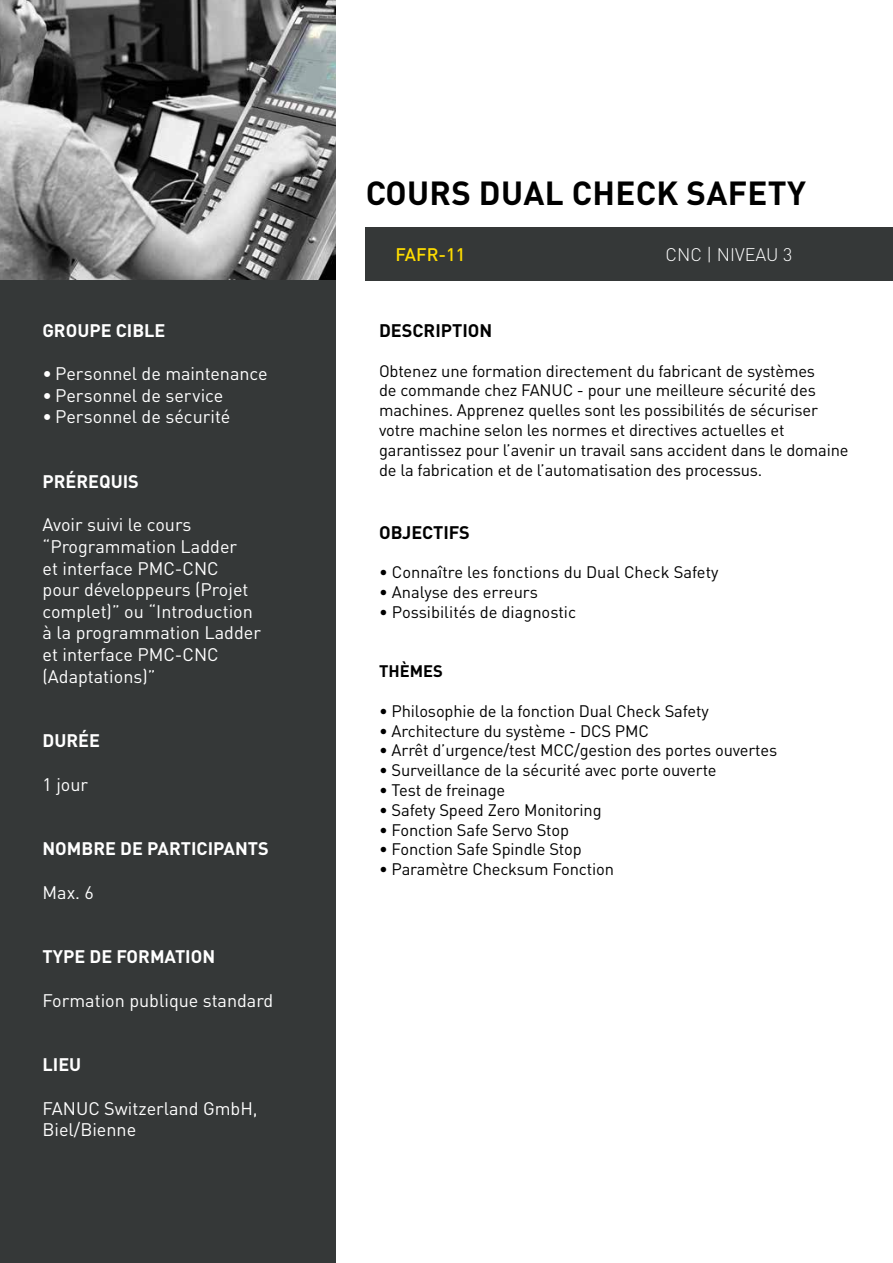
<style>
.page{position:relative;width:893px;height:1263px;background:#fff}
.page>*{position:absolute;margin:0;border:0;box-sizing:border-box;transform-origin:0 0}
.t1{font:700 33px "DIN Pro";letter-spacing:.01em;color:#000}
.t2{font:18px/21.6px "DIN Pro";color:#fff}
.t3{font:700 18px "DIN Pro";color:#fff}
.t4{font:700 18px "DIN Pro";color:#000}
.t5{font:300 18px "DIN Pro";color:#fff}
.t6{font:500 18px "DIN Pro";color:#fd0}
.t7{font:16.5px/19.8px "DIN Pro";letter-spacing:-.01em;color:#000}
.t8{font:700 16.5px "DIN Pro";color:#000}
</style>
<div class="page">
<img style="left:0;top:0;width:336px;height:281px">
<div style="left:366px;top:227px;width:527px;height:54px;background:#353838"></div>
<div style="left:0;top:281px;width:336px;height:982px;background:#353838"></div>
<p class="t3" style="left:43px;top:318px;width:124px">GROUPE CIBLE</p>
<p class="t2" style="left:43px;top:362px;width:227px">• Personnel de maintenance</p>
<p class="t2" style="left:43px;top:384px;width:182px">• Personnel de service</p>
<p class="t2" style="left:43px;top:406px;width:189px">• Personnel de sécurité</p>
<p class="t3" style="left:43px;top:470px;width:98px">PRÉREQUIS</p>
<p class="t2" style="left:43px;top:514px;width:220px">Avoir suivi le cours “Programmation Ladder<br>et interface PMC-CNC<br>pour développeurs (Projet complet)” ou “Introduction à la programmation Ladder et interface PMC-CNC (Adaptations)”</p>
<p class="t3" style="left:43px;top:729px;width:59px">DURÉE</p>
<p class="t2" style="left:43px;top:773px;width:47px">1 jour</p>
<p class="t3" style="left:43px;top:837px;width:228px">NOMBRE DE PARTICIPANTS</p>
<p class="t2" style="left:43px;top:881px;width:53px">Max. 6</p>
<p class="t3" style="left:43px;top:945px;width:174px">TYPE DE FORMATION</p>
<p class="t2" style="left:43px;top:989px;width:232px">Formation publique standard</p>
<p class="t3" style="left:43px;top:1053px;width:40px">LIEU</p>
<p class="t2" style="left:43px;top:1097px;width:217px">FANUC Switzerland GmbH,<br>Biel/Bienne</p>
<h1 class="t1" style="left:366px;top:171px;width:441px">COURS DUAL CHECK SAFETY</h1>
<p class="t6" style="left:395px;top:243px;width:71px">FAFR-11</p>
<p class="t5" style="left:665px;top:243px;width:129px">CNC | NIVEAU 3</p>
<p class="t4" style="left:379px;top:318px;width:115px">DESCRIPTION</p>
<p class="t7" style="left:379px;top:360px;width:471px">Obtenez une formation directement du fabricant de systèmes<br>de commande chez FANUC - pour une meilleure sécurité des machines. Apprenez quelles sont les possibilités de sécuriser votre machine selon les normes et directives actuelles et garantissez pour l’avenir un travail sans accident dans le domaine de la fabrication et de l’automatisation des processus.</p>
<p class="t4" style="left:379px;top:520px;width:92px">OBJECTIFS</p>
<p class="t7" style="left:379px;top:562px;width:341px">• Connaître les fonctions du Dual Check Safety</p>
<p class="t7" style="left:379px;top:582px;width:160px">• Analyse des erreurs</p>
<p class="t7" style="left:379px;top:602px;width:199px">• Possibilités de diagnostic</p>
<p class="t8" style="left:379px;top:660px;width:65px">THÈMES</p>
<p class="t7" style="left:379px;top:701px;width:331px">• Philosophie de la fonction Dual Check Safety</p>
<p class="t7" style="left:379px;top:720px;width:271px">• Architecture du système - DCS PMC</p>
<p class="t7" style="left:379px;top:740px;width:400px">• Arrêt d’urgence/test MCC/gestion des portes ouvertes</p>
<p class="t7" style="left:379px;top:760px;width:339px">• Surveillance de la sécurité avec porte ouverte</p>
<p class="t7" style="left:379px;top:780px;width:128px">• Test de freinage</p>
<p class="t7" style="left:379px;top:800px;width:224px">• Safety Speed Zero Monitoring</p>
<p class="t7" style="left:379px;top:819px;width:191px">• Fonction Safe Servo Stop</p>
<p class="t7" style="left:379px;top:839px;width:204px">• Fonction Safe Spindle Stop</p>
<p class="t7" style="left:379px;top:859px;width:236px">• Paramètre Checksum Fonction</p>
</div>
